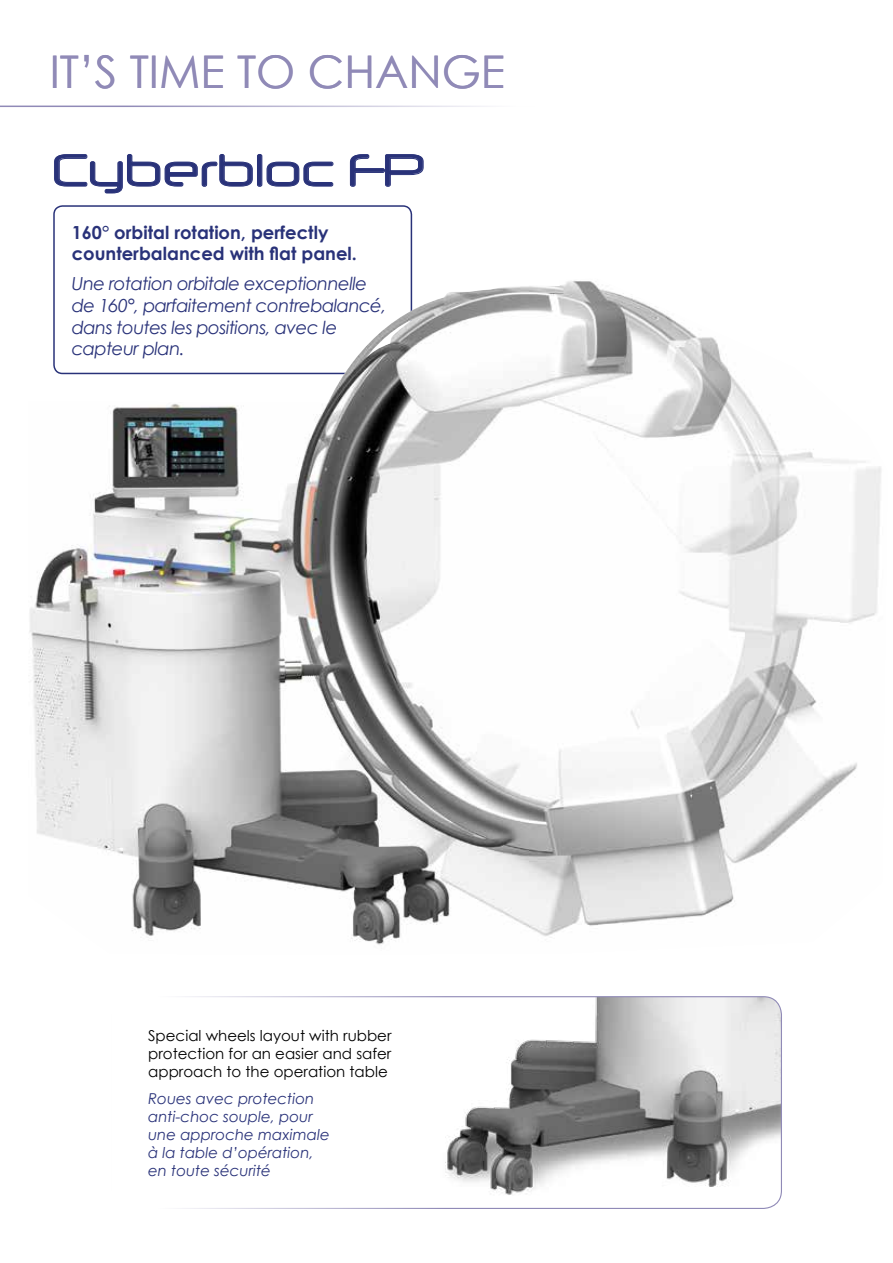
<style>
.page{position:relative;width:893px;height:1263px;background:#fff}
.page>*{position:absolute;margin:0;border:0;box-sizing:border-box;transform-origin:0 0}
.t1{font:45px "Century Gothic";color:#908ab7}
.t2{font:45px "Neuropol X Free";letter-spacing:-.08em;color:#293279}
.t3{font:italic 18px/21.6px "Century Gothic";letter-spacing:-.03em;color:#293279}
.t4{font:700 18px/21.6px "Century Gothic";color:#293279}
.t5{font:italic 15px/18px "Century Gothic";color:#293279}
.t6{font:15px/18px "Century Gothic";color:#000;text-align:justify}
</style>
<div class="page">
<hr style="left:0;top:106px;width:536px;height:1px;background:#908ab7">
<svg style="left:54px;top:154px;width:199px;height:40px"></svg>
<div style="left:257px;top:154px;width:5px;height:33px;border:1px solid #293279;border-radius:2px"></div>
<svg style="left:266px;top:161px;width:68px;height:26px"></svg>
<svg style="left:350px;top:154px;width:74px;height:33px"></svg>
<div style="left:53px;top:205px;width:359px;height:169px;border:2px solid #293279;border-radius:9px"></div>
<img style="left:445px;top:997px;width:336px;height:203px">
<div style="left:111px;top:996px;width:671px;height:213px;border:1px solid #908ab7;border-radius:18px"></div>
<img style="left:29px;top:278px;width:852px;height:667px">
<h1 class="t1" style="left:50px;top:40px;width:457px">IT’S TIME TO CHANGE</h1>
<h1 class="t2" style="left:51px;top:141px;width:376px">Cyberbloc FP</h1>
<p class="t4" style="left:72px;top:221px;width:287px">160° orbital rotation, perfectly counterbalanced with flat panel.</p>
<p class="t3" style="left:72px;top:273px;width:316px">Une rotation orbitale exceptionnelle de 160°, parfaitement contrebalancé, dans toutes les positions, avec le capteur plan.</p>
<p class="t6" style="left:148px;top:1027px;width:245px">Special wheels layout with rubber protection for an easier and safer approach to the operation table</p>
<p class="t5" style="left:148px;top:1089px;width:183px">Roues avec protection anti-choc souple, pour une approche maximale à la table d’opération, en toute sécurité</p>
</div>
